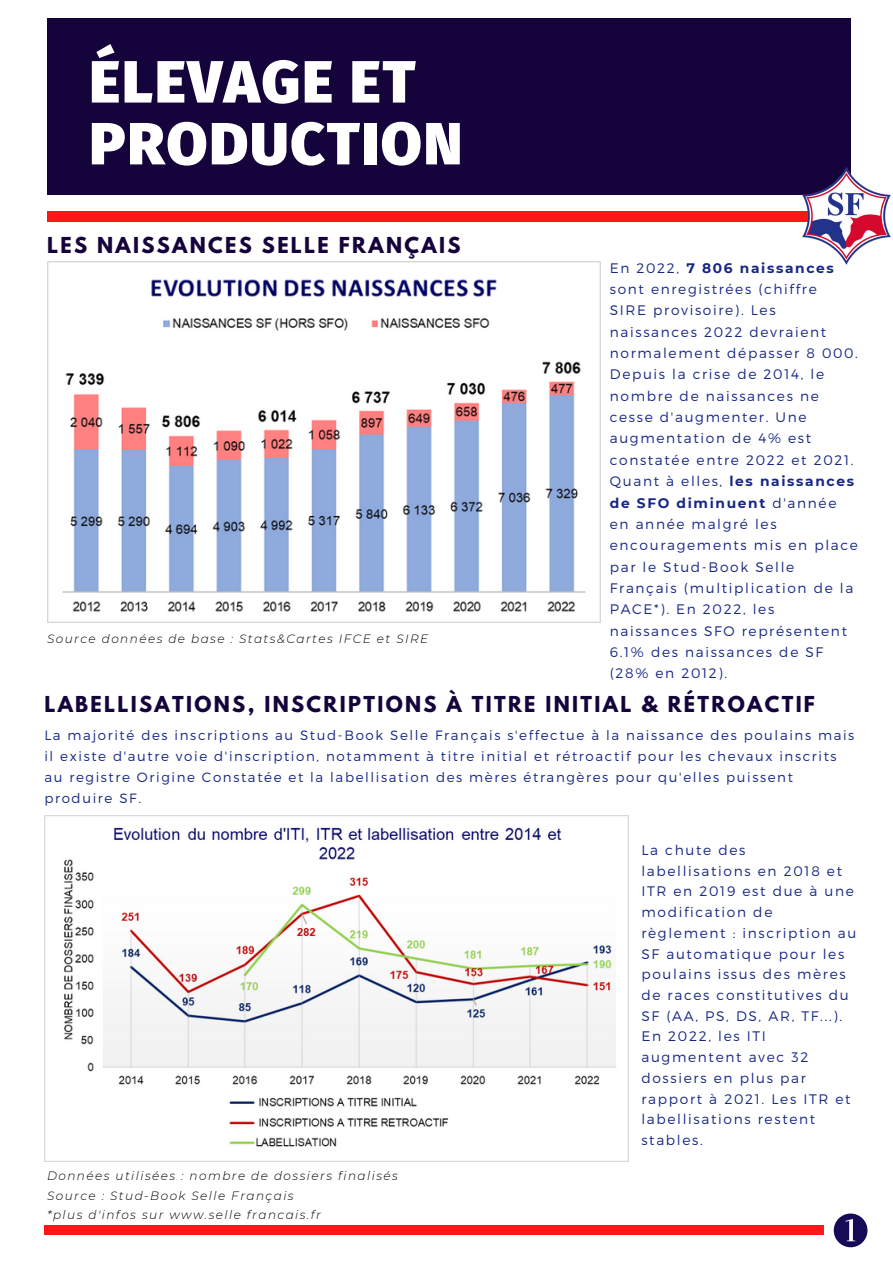
<style>
.page{position:relative;width:893px;height:1264px;background:#fff}
.page>*{position:absolute;margin:0;border:0;box-sizing:border-box;transform-origin:0 0}
.t1{font:900 59.55px/61.8px "Fira Sans";letter-spacing:.03em;color:#fff}
.t2{font:700 19.5px "League Spartan";letter-spacing:.12em;color:#14043b}
.t3{font:300 13.8px/21.3px "Montserrat";letter-spacing:.12em;color:#172784}
.t4{font:300 13.5px/21.3px "Montserrat";letter-spacing:.12em;color:#172784}
.t5{font:italic 300 12px/19.4px "Montserrat";letter-spacing:.12em;color:#000}
.s1{font-weight:700}
</style>
<div class="page">
<div style="left:47px;top:18px;width:803px;height:176px;background:#14043b"></div>
<div style="left:45px;top:1225px;width:779px;height:9px;background:#ff1616"></div>
<div style="left:47px;top:211px;width:803px;height:10px;background:#ff1616"></div>
<svg style="left:833px;top:1213px;width:34px;height:34px"></svg>
<img style="left:800px;top:166px;width:91px;height:99px">
<img style="left:45px;top:815px;width:583px;height:346px">
<img style="left:47px;top:262px;width:553px;height:361px">
<h1 class="t1" style="left:89px;top:52px;width:374px">ÉLEVAGE ET<br>PRODUCTION</h1>
<h2 class="t2" style="left:47px;top:235px;width:415px">LES NAISSANCES SELLE FRANÇAIS</h2>
<p class="t5" style="left:47px;top:629px;width:382px">Source données de base : Stats&amp;Cartes IFCE et SIRE</p>
<p class="t3" style="left:609px;top:256px;width:250px">En 2022, <span class="s1">7 806 naissances </span>sont enregistrées (chiffre<br>SIRE provisoire). Les naissances 2022 devraient normalement dépasser 8 000.<br>Depuis la crise de 2014, le nombre de naissances ne cesse d'augmenter. Une augmentation de 4% est constatée entre 2022 et 2021.<br>Quant à elles, <span class="s1">les naissances de SFO diminuent</span> d'année en année malgré les encouragements mis en place par le Stud-Book Selle<br>Français (multiplication de la<br>PACE*). En 2022, les naissances SFO représentent<br>6.1% des naissances de SF (28% en 2012).</p>
<h2 class="t2" style="left:44px;top:694px;width:772px">LABELLISATIONS, INSCRIPTIONS À TITRE INITIAL &amp; RÉTROACTIF</h2>
<p class="t4" style="left:44px;top:723px;width:811px">La majorité des inscriptions au Stud-Book Selle Français s'effectue à la naissance des poulains mais il existe d'autre voie d'inscription, notamment à titre initial et rétroactif pour les chevaux inscrits au registre Origine Constatée et la labellisation des mères étrangères pour qu'elles puissent produire SF.</p>
<p class="t5" style="left:47px;top:1166px;width:352px">Données utilisées : nombre de dossiers finalisés<br>Source : Stud-Book Selle Français<br>*plus d'infos sur www.selle francais.fr</p>
<p class="t3" style="left:641px;top:839px;width:216px;line-height:20.7px">La chute des labellisations en 2018 et<br>ITR en 2019 est due à une modification de règlement : inscription au<br>SF automatique pour les poulains issus des mères de races constitutives du<br>SF (AA, PS, DS, AR, TF...).<br>En 2022, les ITI augmentent avec 32 dossiers en plus par rapport à 2021. Les ITR et labellisations restent stables.</p>
</div>
